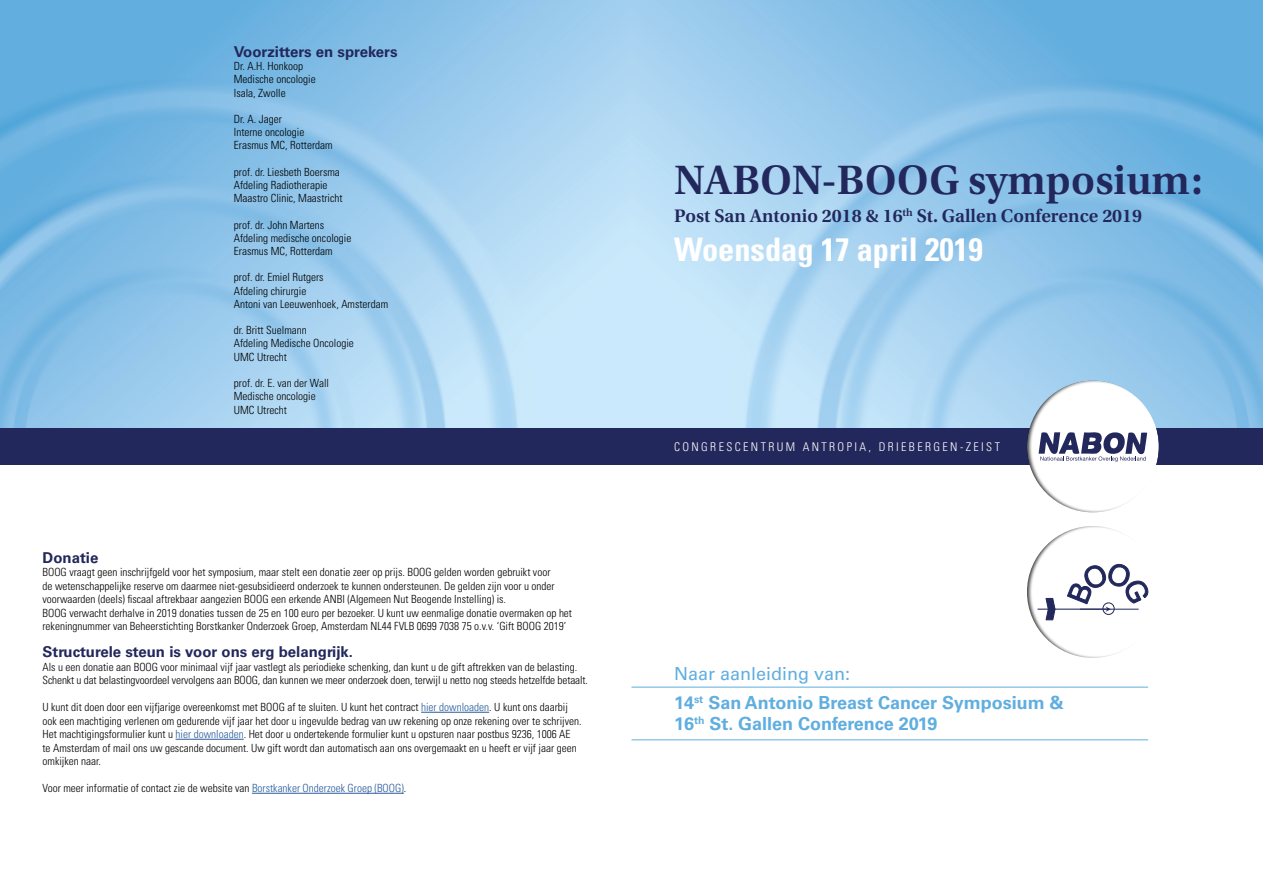
<style>
.page{position:relative;width:1263px;height:893px;background:#fff}
.page>*{position:absolute;margin:0;border:0;box-sizing:border-box;transform-origin:0 0}
.t1{font:600 43.2px "Utopia Std";color:#23285c}
.t2{font:700 condensed 32.4px "Univers LT Std";color:#fff}
.t3{font:600 19.2px "Utopia Std";color:#23285c}
.t4{font:700 18px/28.5px "Univers LT Std";color:#60aedf}
.t5{font:700 15px "Univers LT Std";color:#23285c}
.t6{font:300 condensed 12px "Univers LT Std";letter-spacing:.2em;color:#fff}
.t7{font:300 condensed 11.25px/13.2px "Univers LT Std";color:#000}
.s1{color:#275b9b}
.s2{font-weight:400}
</style>
<div class="page">
<img style="left:0;top:0;width:1263px;height:428px">
<div style="left:631px;top:428px;width:632px;height:37px;background:#23285c"></div>
<hr style="left:631px;top:687px;width:517px;height:1px;background:#60aedf">
<hr style="left:631px;top:739px;width:517px;height:1px;background:#60aedf">
<div style="left:1014px;top:517px;width:159px;height:141px;background:#000;opacity:.75"></div>
<div style="left:1014px;top:371px;width:159px;height:141px;background:#000;opacity:.75"></div>
<div style="left:0;top:428px;width:631px;height:37px;background:#23285c"></div>
<hr style="left:421px;top:712px;width:68px;height:1px;background:#275b9b">
<hr style="left:176px;top:739px;width:68px;height:1px;background:#275b9b">
<hr style="left:252px;top:793px;width:152px;height:1px;background:#275b9b">
<h3 class="t5" style="left:234px;top:43px;width:165px">Voorzitters en sprekers</h3>
<p class="t7" style="left:234px;top:60px;width:83px">Dr. A.H. Honkoop<br>Medische oncologie<br>Isala, Zwolle</p>
<p class="t7" style="left:234px;top:112px;width:100px">Dr. A. Jager<br>Interne oncologie<br>Erasmus MC, Rotterdam</p>
<p class="t7" style="left:234px;top:165px;width:110px">prof. dr. Liesbeth Boersma<br>Afdeling Radiotherapie<br>Maastro Clinic, Maastricht</p>
<p class="t7" style="left:234px;top:218px;width:119px">prof. dr. John Martens<br>Afdeling medische oncologie<br>Erasmus MC, Rotterdam</p>
<p class="t7" style="left:234px;top:271px;width:156px">prof. dr. Emiel Rutgers<br>Afdeling chirurgie<br>Antoni van Leeuwenhoek, Amsterdam</p>
<p class="t7" style="left:234px;top:324px;width:121px">dr. Britt Suelmann<br>Afdeling Medische Oncologie<br>UMC Utrecht</p>
<p class="t7" style="left:234px;top:376px;width:97px">prof. dr. E. van der Wall<br>Medische oncologie<br>UMC Utrecht</p>
<h3 class="t5" style="left:43px;top:548px;width:57px">Donatie</h3>
<p class="t7" style="left:43px;top:565px;width:531px">BOOG vraagt geen inschrijfgeld voor het symposium, maar stelt een donatie zeer op prijs. BOOG gelden worden gebruikt voor<br>de wetenschappelijke reserve om daarmee niet-gesubsidieerd onderzoek te kunnen ondersteunen. De gelden zijn voor u onder voorwaarden (deels) fiscaal aftrekbaar aangezien BOOG een erkende ANBI (Algemeen Nut Beogende Instelling) is.<br>BOOG verwacht derhalve in 2019 donaties tussen de 25 en 100 euro per bezoeker. U kunt uw eenmalige donatie overmaken op het rekeningnummer van Beheerstichting Borstkanker Onderzoek Groep, Amsterdam NL44 FVLB 0699 7038 75 o.v.v. ‘Gift BOOG 2019’</p>
<h3 class="t5" style="left:43px;top:643px;width:312px">Structurele steun is voor ons erg belangrijk.</h3>
<p class="t7" style="left:43px;top:660px;width:547px">Als u een donatie aan BOOG voor minimaal vijf jaar vastlegt als periodieke schenking, dan kunt u de gift aftrekken van de belasting.<br>Schenkt u dat belastingvoordeel vervolgens aan BOOG, dan kunnen we meer onderzoek doen, terwijl u netto nog steeds hetzelfde betaalt.</p>
<p class="t7" style="left:43px;top:700px;width:541px">U kunt dit doen door een vijfjarige overeenkomst met BOOG af te sluiten. U kunt het contract <span class="s1">hier downloaden</span>. U kunt ons daarbij ook een machtiging verlenen om gedurende vijf jaar het door u ingevulde bedrag van uw rekening op onze rekening over te schrijven.<br>Het machtigingsformulier kunt u <span class="s1">hier downloaden</span>. Het door u ondertekende formulier kunt u opsturen naar postbus 9236, 1006 AE<br>te Amsterdam of mail ons uw gescande document. Uw gift wordt dan automatisch aan ons overgemaakt en u heeft er vijf jaar geen omkijken naar.</p>
<p class="t7" style="left:43px;top:781px;width:365px">Voor meer informatie of contact zie de website van <span class="s1">Borstkanker Onderzoek Groep (BOOG)</span>.</p>
<h1 class="t1" style="left:674px;top:155px;width:530px">NABON-BOOG symposium:</h1>
<h3 class="t3" style="left:674px;top:205px;width:470px">Post San Antonio 2018 &amp; 16<sup>th</sup> St. Gallen Conference 2019</h3>
<h2 class="t2" style="left:674px;top:229px;width:310px">Woensdag 17 april 2019</h2>
<p class="t6" style="left:674px;top:439px;width:327px">CONGRESCENTRUM ANTROPIA, DRIEBERGEN-ZEIST</p>
<h3 class="t4" style="left:674px;top:660px;width:391px"><span class="s2">Naar aanleiding van:<br></span>14<sup>st</sup> San Antonio Breast Cancer Symposium &amp;</h3>
<h3 class="t4" style="left:674px;top:710px;width:265px">16<sup>th</sup> St. Gallen Conference 2019</h3>
</div>
